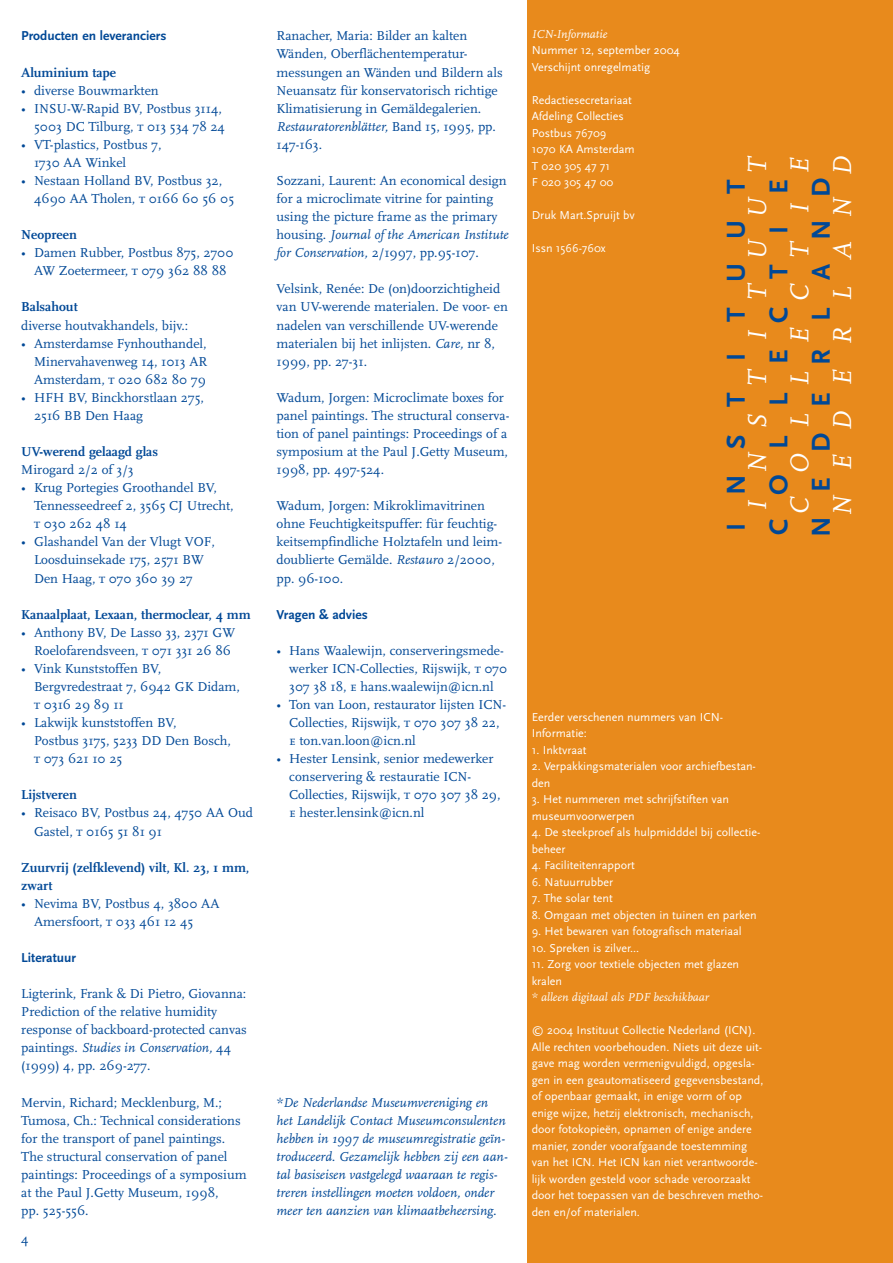
<style>
.page{position:relative;width:893px;height:1263px;background:#fff}
.page>*{position:absolute;margin:0;border:0;box-sizing:border-box;transform-origin:0 0}
.t1{font:700 27px/42.5px "Scala Sans";color:#004896;text-align:justify}
.t2{font:italic 27px/42.5px "Scala";color:#fff}
.t3{font:13.5px/18px "Scala";color:#004896}
.t4{font:italic 13.5px/18px "Scala";color:#004896}
.t5{font:700 13.5px/18px "Scala";color:#004896}
.t6{font:700 13.5px "Scala Sans";color:#004896}
.t7{font:12px/16.5px "Scala Sans";color:#fff}
.t8{font:italic 12px "Scala";color:#fff}
.s1{font-family:"Scala Caps"}
.s2{font-style:italic}
</style>
<div class="page">
<div style="left:527px;top:0;width:365px;height:1263px;background:#e88a1c"></div>
<p class="t6" style="left:21px;top:31px;width:147px">Producten en leveranciers</p>
<p class="t5" style="left:21px;top:64px;width:96px">Aluminium tape</p>
<p class="t3" style="left:21px;top:82px;width:139px">• diverse Bouwmarkten</p>
<p class="t3" style="left:21px;top:100px;width:205px;text-align:right">• INSU-W-Rapid BV, Postbus 3114,<br>5003 DC Tilburg, <span class="s1">t</span> 013 534 78 24</p>
<p class="t3" style="left:34px;top:137px;width:129px;text-indent:-13px">• VT-plastics, Postbus 7,<br>1730 AA Winkel</p>
<p class="t3" style="left:34px;top:173px;width:202px;text-indent:-13px">• Nestaan Holland BV, Postbus 32,<br>4690 AA Tholen, <span class="s1">t</span> 0166 60 56 05</p>
<p class="t5" style="left:21px;top:227px;width:57px">Neopreen</p>
<p class="t3" style="left:21px;top:245px;width:214px;text-align:center">• Damen Rubber, Postbus 875, 2700<br>AW Zoetermeer, <span class="s1">t</span> 079 362 88 88</p>
<p class="t5" style="left:21px;top:299px;width:58px">Balsahout</p>
<p class="t3" style="left:21px;top:317px;width:168px">diverse houtvakhandels, bijv.:</p>
<p class="t3" style="left:34px;top:335px;width:175px;text-align:justify;text-indent:-13px">• Amsterdamse Fynhouthandel, Minervahavenweg 14, 1013 AR Amsterdam, <span class="s1">t</span> 020 682 80 79</p>
<p class="t3" style="left:34px;top:390px;width:171px;text-indent:-13px">• HFH BV, Binckhorstlaan 275,<br>2516 BB Den Haag</p>
<p class="t5" style="left:21px;top:444px;width:138px">UV-werend gelaagd glas</p>
<p class="t3" style="left:21px;top:462px;width:114px">Mirogard 2/2 of 3/3</p>
<p class="t3" style="left:34px;top:480px;width:201px;text-indent:-13px">• Krug Portegies Groothandel BV,<br>Tennesseedreef 2, 3565 CJ Utrecht, <span class="s1">t</span> 030 262 48 14</p>
<p class="t3" style="left:34px;top:534px;width:182px;text-indent:-13px">• Glashandel Van der Vlugt VOF,<br>Loosduinsekade 175, 2571 BW<br>Den Haag, <span class="s1">t</span> 070 360 39 27</p>
<p class="t5" style="left:21px;top:606px;width:231px">Kanaalplaat, Lexaan, thermoclear, 4 mm</p>
<p class="t3" style="left:34px;top:624px;width:203px;text-indent:-13px">• Anthony BV, De Lasso 33, 2371 GW<br>Roelofarendsveen, <span class="s1">t</span> 071 331 26 86</p>
<p class="t3" style="left:34px;top:661px;width:207px;text-indent:-13px">• Vink Kunststoffen BV,<br>Bergvredestraat 7, 6942 GK Didam, <span class="s1">t</span> 0316 29 89 11</p>
<p class="t3" style="left:34px;top:715px;width:198px;text-indent:-13px">• Lakwijk kunststoffen BV,<br>Postbus 3175, 5233 DD Den Bosch, <span class="s1">t</span> 073 621 10 25</p>
<p class="t5" style="left:21px;top:787px;width:57px">Lijstveren</p>
<p class="t3" style="left:34px;top:805px;width:220px;text-indent:-13px">• Reisaco BV, Postbus 24, 4750 AA Oud<br>Gastel, <span class="s1">t</span> 0165 51 81 91</p>
<p class="t5" style="left:21px;top:859px;width:229px">Zuurvrij (zelfklevend) vilt, Kl. 23, 1 mm, zwart</p>
<p class="t3" style="left:34px;top:896px;width:187px;text-indent:-13px">• Nevima BV, Postbus 4, 3800 AA<br>Amersfoort, <span class="s1">t</span> 033 461 12 45</p>
<p class="t6" style="left:21px;top:952px;width:56px">Literatuur</p>
<p class="t3" style="left:21px;top:986px;width:227px">Ligterink, Frank &amp; Di Pietro, Giovanna:<br>Prediction of the relative humidity response of backboard-protected canvas paintings. <span class="s2">Studies in Conservation,</span> 44 (1999) 4, pp. 269-277.</p>
<p class="t3" style="left:21px;top:1094px;width:227px">Mervin, Richard; Mecklenburg, M.; Tumosa, Ch.: Technical considerations for the transport of panel paintings.<br>The structural conservation of panel paintings: Proceedings of a symposium at the Paul J.Getty Museum, 1998,<br>pp. 525-556.</p>
<p class="t3" style="left:21px;top:1230px;width:9px">4</p>
<p class="t3" style="left:276px;top:28px;width:228px">Ranacher, Maria: Bilder an kalten Wänden, Oberflächentemperatur&shy;messungen an Wänden und Bildern als Neuansatz für konservatorisch richtige Klimatisierung in Gemäldegalerien.<br><span class="s2">Restauratorenblätter,</span> Band 15, 1995, pp.<br>147-163.</p>
<p class="t3" style="left:276px;top:173px;width:234px">Sozzani, Laurent: An economical design for a microclimate vitrine for painting using the picture frame as the primary housing. <span class="s2">Journal of the American Institute for Conservation,</span> 2/1997, pp.95-107.</p>
<p class="t3" style="left:276px;top:281px;width:233px">Velsink, Renée: De (on)doorzichtigheid van UV-werende materialen. De voor- en nadelen van verschillende UV-werende materialen bij het inlijsten. <span class="s2">Care,</span> nr 8, 1999, pp. 27-31.</p>
<p class="t3" style="left:276px;top:390px;width:234px">Wadum, Jorgen: Microclimate boxes for panel paintings. The structural conserva&shy;tion of panel paintings: Proceedings of a symposium at the Paul J.Getty Museum, 1998, pp. 497-524.</p>
<p class="t3" style="left:276px;top:498px;width:227px">Wadum, Jorgen: Mikroklimavitrinen ohne Feuchtigkeitspuffer: für feuchtig&shy;keitsempfindliche Holztafeln und leim&shy;doublierte Gemälde. <span class="s2">Restauro</span> 2/2000, pp. 96-100.</p>
<p class="t6" style="left:276px;top:609px;width:93px">Vragen &amp; advies</p>
<p class="t3" style="left:289px;top:643px;width:219px;text-indent:-13px">• Hans Waalewijn, conserveringsmede&shy;werker ICN-Collecties, Rijswijk, <span class="s1">t</span> 070<br>307 38 18, <span class="s1">e</span> hans.waalewijn@icn.nl</p>
<p class="t3" style="left:289px;top:697px;width:218px;text-indent:-13px">• Ton van Loon, restaurator lijsten ICN-<br>Collecties, Rijswijk, <span class="s1">t</span> 070 307 38 22, <span class="s1">e</span> ton.van.loon@icn.nl</p>
<p class="t3" style="left:289px;top:751px;width:213px;text-indent:-13px">• Hester Lensink, senior medewerker conservering &amp; restauratie ICN-Collecties, Rijswijk, <span class="s1">t</span> 070 307 38 29, <span class="s1">e</span> hester.lensink@icn.nl</p>
<p class="t4" style="left:276px;top:1094px;width:232px">*De Nederlandse Museumvereniging en het Landelijk C0ntact Museumconsulenten hebben in 1997 de museumregistratie geïn&shy;troduceerd. Gezamelijk hebben zij een aan&shy;tal basiseisen vastgelegd waaraan te regis&shy;treren instellingen moeten voldoen, onder meer ten aanzien van klimaatbeheersing.</p>
<p class="t8" style="left:531px;top:29px;width:77px">ICN-Informatie</p>
<p class="t7" style="left:531px;top:43px;width:150px">Nummer 12, september 2004<br>Verschijnt onregelmatig</p>
<p class="t7" style="left:531px;top:93px;width:104px">Redactiesecretariaat<br>Afdeling Collecties<br>Postbus 76709<br>1070 KA Amsterdam<br>T 020 305 47 71<br>F 020 305 47 00</p>
<p class="t7" style="left:531px;top:208px;width:104px">Druk Mart.Spruijt bv</p>
<p class="t7" style="left:531px;top:241px;width:75px">Issn 1566-760x</p>
<h1 class="t2" style="left:738px;top:176px;width:22px;text-align:justify;rotate:-90deg">T E D</h1>
<h1 class="t1" style="left:717px;top:197px;width:21px;rotate:-90deg">T E D</h1>
<h1 class="t2" style="left:738px;top:219px;width:24px;rotate:-90deg">U</h1>
<h1 class="t2" style="left:738px;top:261px;width:66px;rotate:-90deg">U<br>T<br>A N</h1>
<h1 class="t2" style="left:780px;top:214px;width:13px;rotate:-90deg">I</h1>
<h1 class="t1" style="left:717px;top:239px;width:20px;rotate:-90deg">U</h1>
<h1 class="t1" style="left:802px;top:240px;width:22px;rotate:-90deg">N</h1>
<h1 class="t1" style="left:759px;top:234px;width:10px;rotate:-90deg">I</h1>
<h1 class="t1" style="left:717px;top:282px;width:20px;rotate:-90deg">U T A</h1>
<h1 class="t2" style="left:738px;top:301px;width:20px;rotate:-90deg">T</h1>
<h1 class="t2" style="left:780px;top:302px;width:20px;rotate:-90deg">C</h1>
<h1 class="t2" style="left:738px;top:345px;width:60px;rotate:-90deg">I<br>E<br>R L</h1>
<h1 class="t1" style="left:759px;top:323px;width:18px;rotate:-90deg">C</h1>
<h1 class="t1" style="left:717px;top:322px;width:16px;rotate:-90deg">T</h1>
<h1 class="t1" style="left:802px;top:321px;width:15px;rotate:-90deg">L</h1>
<h1 class="t1" style="left:717px;top:365px;width:17px;text-align:left;rotate:-90deg">I<br>E<br>R</h1>
<h1 class="t2" style="left:738px;top:387px;width:20px;rotate:-90deg">T</h1>
<h1 class="t2" style="left:738px;top:431px;width:63px;rotate:-90deg">S<br>L<br>D E</h1>
<h1 class="t2" style="left:780px;top:386px;width:16px;rotate:-90deg">L</h1>
<h1 class="t1" style="left:717px;top:407px;width:16px;rotate:-90deg">T</h1>
<h1 class="t1" style="left:802px;top:407px;width:16px;rotate:-90deg">E</h1>
<h1 class="t1" style="left:759px;top:406px;width:15px;rotate:-90deg">L</h1>
<h1 class="t1" style="left:717px;top:452px;width:21px;rotate:-90deg">S L D</h1>
<h1 class="t2" style="left:738px;top:473px;width:23px;rotate:-90deg">N</h1>
<h1 class="t2" style="left:780px;top:474px;width:22px;rotate:-90deg">O</h1>
<h1 class="t2" style="left:738px;top:516px;width:63px;rotate:-90deg">I<br>C<br>N E</h1>
<h1 class="t1" style="left:759px;top:495px;width:22px;rotate:-90deg">O</h1>
<h1 class="t1" style="left:717px;top:495px;width:22px;rotate:-90deg">N</h1>
<h1 class="t1" style="left:802px;top:492px;width:16px;rotate:-90deg">E</h1>
<h1 class="t1" style="left:717px;top:537px;width:22px;text-align:left;rotate:-90deg">I<br>C<br>N</h1>
<p class="t7" style="left:531px;top:709px;width:193px">Eerder verschenen nummers van ICN-<br>Informatie:</p>
<p class="t7" style="left:531px;top:742px;width:56px">1. Inktvraat</p>
<p class="t7" style="left:531px;top:759px;width:226px">2. Verpakkingsmaterialen voor archiefbestan&shy;den</p>
<p class="t7" style="left:531px;top:792px;width:199px">3. Het nummeren met schrijfstiften van museumvoorwerpen</p>
<p class="t7" style="left:531px;top:825px;width:230px">4. De steekproef als hulpmidddel bij collectie&shy;beheer</p>
<p class="t7" style="left:531px;top:858px;width:104px">4. Faciliteitenrapport</p>
<p class="t7" style="left:531px;top:874px;width:83px">6. Natuurrubber</p>
<p class="t7" style="left:531px;top:891px;width:82px">7. The solar tent</p>
<p class="t7" style="left:531px;top:907px;width:226px">8. Omgaan met objecten in tuinen en parken</p>
<p class="t7" style="left:531px;top:924px;width:211px">9. Het bewaren van fotografisch materiaal</p>
<p class="t7" style="left:531px;top:940px;width:109px">10. Spreken is zilver...</p>
<p class="t7" style="left:531px;top:957px;width:209px">11. Zorg voor textiele objecten met glazen kralen</p>
<p class="t8" style="left:531px;top:992px;width:179px">* alleen digitaal als PDF beschikbaar</p>
<p class="t7" style="left:531px;top:1023px;width:233px">© 2004 Instituut Collectie Nederland (ICN).<br>Alle rechten voorbehouden. Niets uit deze uit&shy;gave mag worden vermenigvuldigd, opgesla&shy;gen in een geautomatiseerd gegevensbestand, of openbaar gemaakt, in enige vorm of op enige wijze, hetzij elektronisch, mechanisch, door fotokopieën, opnamen of enige andere manier, zonder voorafgaande toestemming van het ICN. Het ICN kan niet verantwoorde&shy;lijk worden gesteld voor schade veroorzaakt door het toepassen van de beschreven metho&shy;den en/of materialen.</p>
</div>
